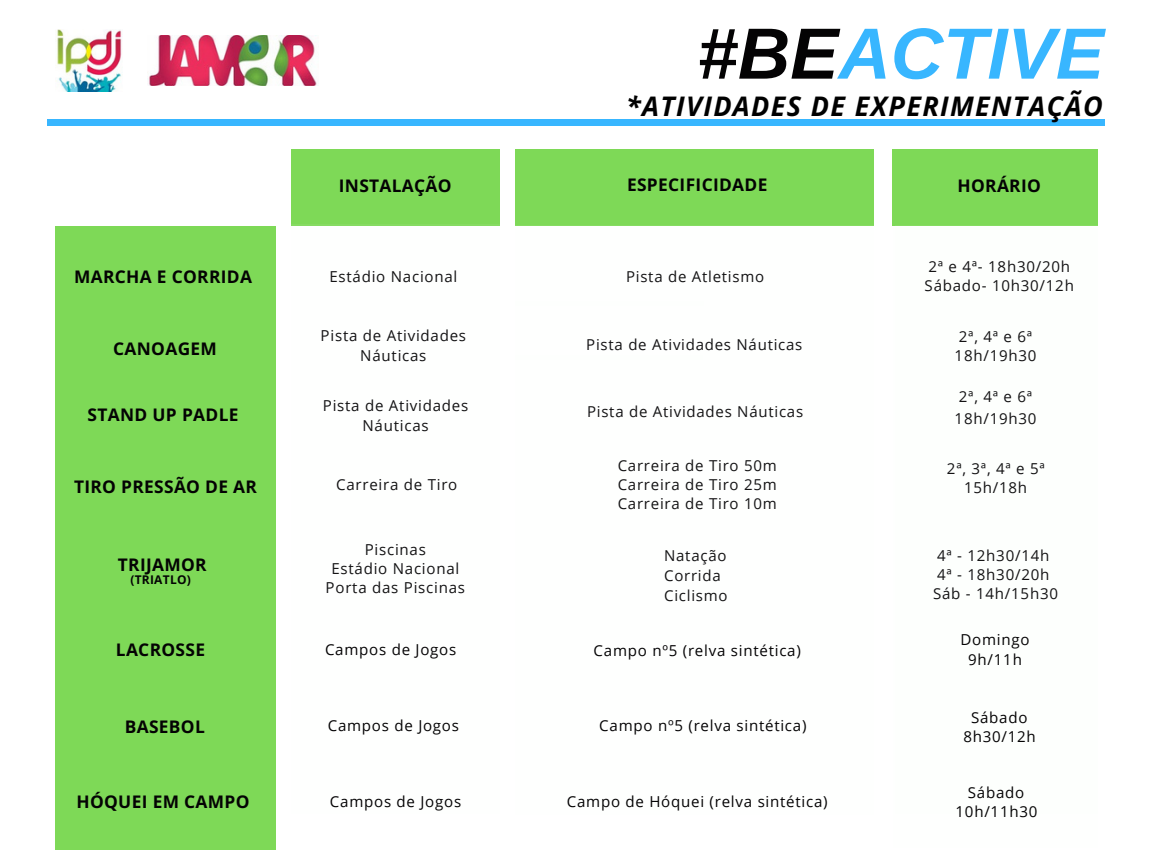
<style>
.page{position:relative;width:1152px;height:864px;background:#fff}
.page>*{position:absolute;margin:0;border:0;box-sizing:border-box;transform-origin:0 0}
.t1{font:italic 700 72.45px "Arimo";color:#38b6ff}
.t2{font:italic 700 27px "Open Sans";letter-spacing:.05em;color:#000}
.t3{font:700 17.4px "Open Sans";letter-spacing:.02em;color:#040304}
.t4{font:15.15px/19.2px "Open Sans";letter-spacing:.05em;color:#040304;text-align:center}
.t5{font:15px/19px "Open Sans";letter-spacing:.05em;color:#040304;text-align:justify}
.t6{font:700 12px "Open Sans";letter-spacing:.02em;color:#040304}
.s1{color:#040304}
</style>
<div class="page">
<div style="left:892px;top:149px;width:206px;height:77px;background:#7ed957"></div>
<div style="left:515px;top:149px;width:359px;height:76px;background:#7ed957"></div>
<div style="left:55px;top:226px;width:221px;height:623px;background:#7ed957"></div>
<div style="left:292px;top:149px;width:208px;height:76px;background:#7ed957"></div>
<div style="left:47px;top:120px;width:1058px;height:6px;background:#38b6ff"></div>
<img style="left:57px;top:30px;width:65px;height:61px">
<img style="left:148px;top:36px;width:169px;height:49px">
<div style="left:895px;top:225px;width:202px;height:588px;background:#fdfffd"></div>
<div style="left:292px;top:224px;width:208px;height:590px;background:#fefffe"></div>
<h1 class="t1" style="left:698px;top:13px;width:408px"><span class="s1">#BE</span>ACTIVE</h1>
<h2 class="t2" style="left:626px;top:87px;width:478px">*ATIVIDADES DE EXPERIMENTAÇÃO</h2>
<p class="t3" style="left:339px;top:173px;width:114px">INSTALAÇÃO</p>
<p class="t3" style="left:627px;top:172px;width:142px">ESPECIFICIDADE</p>
<p class="t3" style="left:958px;top:173px;width:85px">HORÁRIO</p>
<p class="t3" style="left:74px;top:264px;width:179px">MARCHA E CORRIDA</p>
<p class="t4" style="left:329px;top:267px;width:130px">Estádio Nacional</p>
<p class="t5" style="left:626px;top:266px;width:140px">Pista de Atletismo</p>
<p class="t4" style="left:925px;top:257px;width:151px;text-align:left">2ª e 4ª- 18h30/20h<br>Sábado- 10h30/12h</p>
<p class="t3" style="left:113px;top:336px;width:105px">CANOAGEM</p>
<p class="t4" style="left:321px;top:325px;width:147px;line-height:20.2px">Pista de Atividades<br>Náuticas</p>
<p class="t5" style="left:586px;top:335px;width:218px">Pista de Atividades Náuticas</p>
<p class="t3" style="left:88px;top:402px;width:152px">STAND UP PADLE</p>
<p class="t4" style="left:323px;top:395px;width:147px;line-height:20.2px">Pista de Atividades<br>Náuticas</p>
<p class="t5" style="left:587px;top:402px;width:218px">Pista de Atividades Náuticas</p>
<p class="t3" style="left:74px;top:474px;width:184px">TIRO PRESSÃO DE AR</p>
<p class="t4" style="left:336px;top:475px;width:123px">Carreira de Tiro</p>
<p class="t5" style="left:618px;top:456px;width:161px">Carreira de Tiro 50m Carreira de Tiro 25m Carreira de Tiro 10m</p>
<p class="t4" style="left:955px;top:327px;width:83px;text-align:left">2ª, 4ª e 6ª<br>18h/19h30</p>
<p class="t4" style="left:955px;top:385px;width:83px;line-height:22.5px;text-align:left">2ª, 4ª e 6ª<br>18h/19h30</p>
<p class="t4" style="left:947px;top:459px;width:99px">2ª, 3ª, 4ª e 5ª<br>15h/18h</p>
<p class="t3" style="left:118px;top:552px;width:90px">TRIJAMOR</p>
<p class="t6" style="left:130px;top:572px;width:62px">(TRIATLO)</p>
<p class="t4" style="left:326px;top:539px;width:141px">Piscinas<br>Estádio Nacional<br>Porta das Piscinas</p>
<p class="t5" style="left:664px;top:545px;width:65px;line-height:20.1px;text-align:left">Natação<br>Corrida<br>Ciclismo</p>
<p class="t4" style="left:933px;top:545px;width:126px;text-align:left">4ª - 12h30/14h<br>4ª - 18h30/20h<br>Sáb - 14h/15h30</p>
<p class="t3" style="left:116px;top:637px;width:91px">LACROSSE</p>
<p class="t4" style="left:325px;top:640px;width:133px">Campos de Jogos</p>
<p class="t4" style="left:594px;top:640px;width:209px">Campo nº5 (relva sintética)</p>
<p class="t4" style="left:961px;top:629px;width:71px;line-height:20.2px">Domingo<br>9h/11h</p>
<p class="t3" style="left:125px;top:714px;width:82px">BASEBOL</p>
<p class="t4" style="left:328px;top:715px;width:133px">Campos de Jogos</p>
<p class="t4" style="left:599px;top:715px;width:209px">Campo nº5 (relva sintética)</p>
<p class="t4" style="left:963px;top:707px;width:74px">Sábado<br>8h30/12h</p>
<p class="t3" style="left:76px;top:789px;width:175px">HÓQUEI EM CAMPO</p>
<p class="t4" style="left:330px;top:792px;width:133px">Campos de Jogos</p>
<p class="t4" style="left:567px;top:792px;width:262px">Campo de Hóquei (relva sintética)</p>
<p class="t4" style="left:956px;top:782px;width:83px">Sábado<br>10h/11h30</p>
</div>
